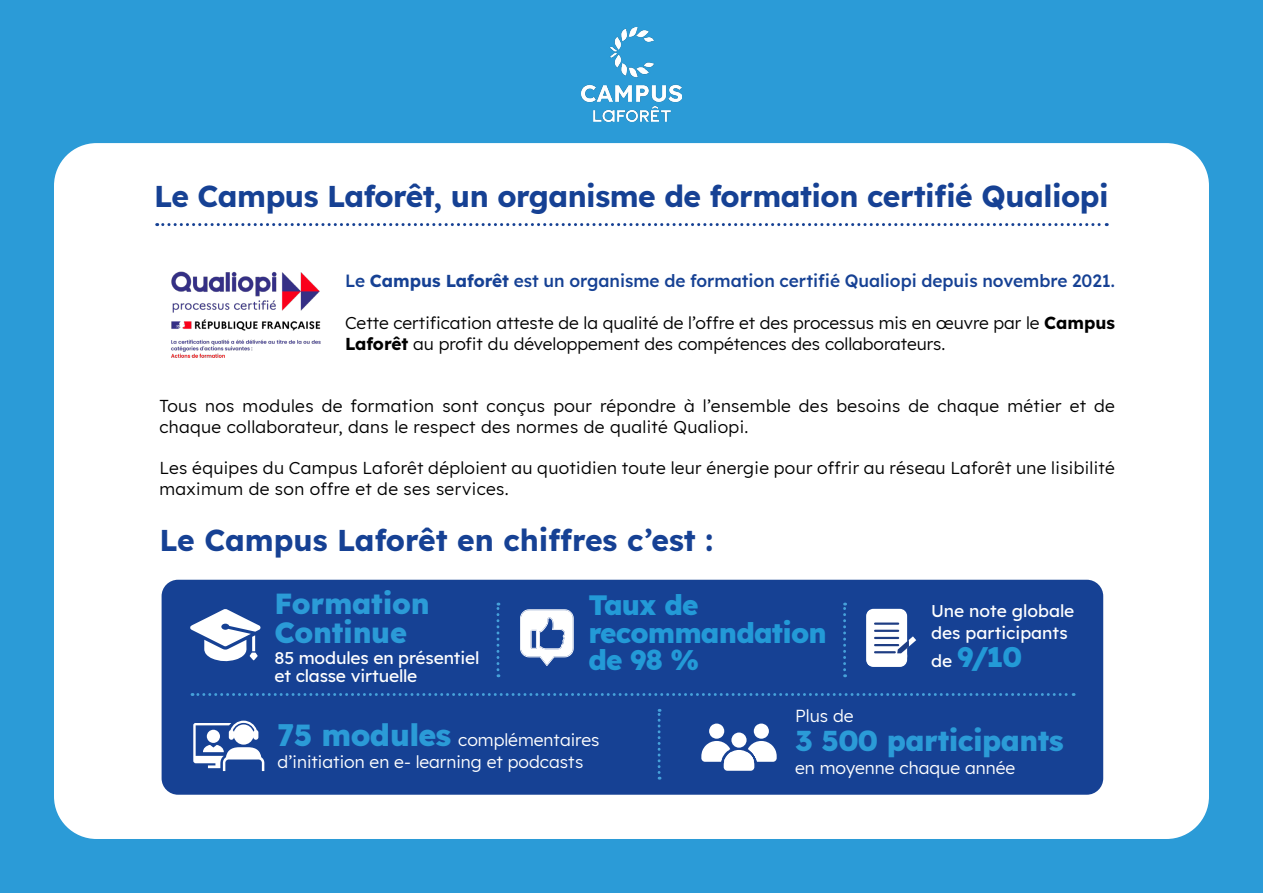
<style>
.page{position:relative;width:1263px;height:893px;background:#2b9bd7}
.page>*{position:absolute;margin:0;border:0;box-sizing:border-box;transform-origin:0 0}
.t1{font:700 30px "Lexend";letter-spacing:-.015em;color:#164194}
.t2{font:800 28.95px/29px "Lexend";letter-spacing:-.01em;color:#2b9bd7}
.t3{font:800 28.65px "Lexend";letter-spacing:-.02em;color:#2b9bd7}
.t4{font:800 27.9px/27.5px "Lexend";letter-spacing:-.03em;color:#239ad7}
.t5{font:300 17.4px/22.4px "Lexend";color:#fff}
.t6{font:17.4px/22.4px "Lexend";letter-spacing:-.01em;color:#fff}
.t7{font:300 17.25px/20.7px "Lexend";letter-spacing:.02em;color:#000}
.t8{font:300 17.25px/20.7px "Lexend";color:#000}
.t9{font:500 17.25px "Lexend";color:#164194}
.s1{font-weight:700}
.s2{font-weight:400;font-size:17.4px;color:#fff}
.s3{font-weight:800;font-size:30.45px;color:#2b9bd7}
</style>
<div class="page">
<div style="left:54px;top:143px;width:1155px;height:696px;background:#fff;border-radius:43px"></div>
<div style="left:162px;top:580px;width:941px;height:215px;background:#164194;border-radius:16px"></div>
<svg style="left:701px;top:723px;width:76px;height:48px"></svg>
<svg style="left:520px;top:609px;width:54px;height:57px"></svg>
<svg style="left:190px;top:609px;width:71px;height:53px"></svg>
<svg style="left:193px;top:721px;width:71px;height:50px"></svg>
<svg style="left:192px;top:693px;width:882px;height:3px"></svg>
<svg style="left:658px;top:709px;width:2px;height:71px"></svg>
<svg style="left:496px;top:603px;width:3px;height:74px"></svg>
<svg style="left:843px;top:603px;width:3px;height:74px"></svg>
<div style="left:869px;top:612px;width:35px;height:53px;background:#fff"></div>
<div style="left:866px;top:609px;width:41px;height:58px;border:3px solid #fff;border-radius:6px"></div>
<svg style="left:897px;top:636px;width:19px;height:17px"></svg>
<hr style="left:874px;top:622px;width:25px;height:3px;background:#1e3d83">
<hr style="left:874px;top:630px;width:25px;height:2px;background:#1e3d83">
<hr style="left:874px;top:637px;width:25px;height:2px;background:#1e3d83">
<hr style="left:874px;top:644px;width:25px;height:2px;background:#1e3d83">
<hr style="left:874px;top:651px;width:22px;height:2px;background:#1e3d83">
<img style="left:582px;top:27px;width:99px;height:94px">
<img style="left:171px;top:271px;width:150px;height:87px">
<svg style="left:157px;top:223px;width:950px;height:3px"></svg>
<h1 class="t1" style="left:154px;top:173px;width:956px">Le Campus Laforêt, un organisme de formation certifié Qualiopi</h1>
<p class="t9" style="left:345px;top:268px;width:771px">Le <span class="s1">Campus Laforêt</span> est un organisme de formation certifié Qualiopi depuis novembre 2021.</p>
<p class="t8" style="left:345px;top:312px;width:771px">Cette certification atteste de la qualité de l’offre et des processus mis en œuvre par le <span class="s1">Campus<br>Laforêt</span> au profit du développement des compétences des collaborateurs.</p>
<p class="t7" style="left:159px;top:395px;width:957px">Tous nos modules de formation sont conçus pour répondre à l’ensemble des besoins de chaque métier et de chaque collaborateur, dans le respect des normes de qualité Qualiopi.</p>
<p class="t7" style="left:159px;top:457px;width:957px">Les équipes du Campus Laforêt déploient au quotidien toute leur énergie pour offrir au réseau Laforêt une lisibilité maximum de son offre et de ses services.</p>
<h1 class="t1" style="left:159px;top:516px;width:555px">Le Campus Laforêt en chiffres c’est :</h1>
<h2 class="t2" style="left:274px;top:587px;width:157px">Formation<br>Continue</h2>
<p class="t6" style="left:274px;top:648px;width:206px;line-height:17.4px">85 modules en présentiel et classe virtuelle</p>
<h3 class="t4" style="left:588px;top:589px;width:240px">Taux de recommandation de 98 %</h3>
<p class="t6" style="left:931px;top:599px;width:145px">Une note globale des participants</p>
<h3 class="t4" style="left:931px;top:641px;width:93px"><span class="s2">de</span> 9/10</h3>
<p class="t5" style="left:278px;top:727px;width:323px"><span class="s3">75 modules</span> complémentaires d’initiation en e- learning et podcasts</p>
<p class="t5" style="left:795px;top:704px;width:60px">Plus de</p>
<h3 class="t3" style="left:795px;top:717px;width:270px">3 500 participants</h3>
<p class="t5" style="left:795px;top:755px;width:222px">en moyenne chaque année</p>
</div>
